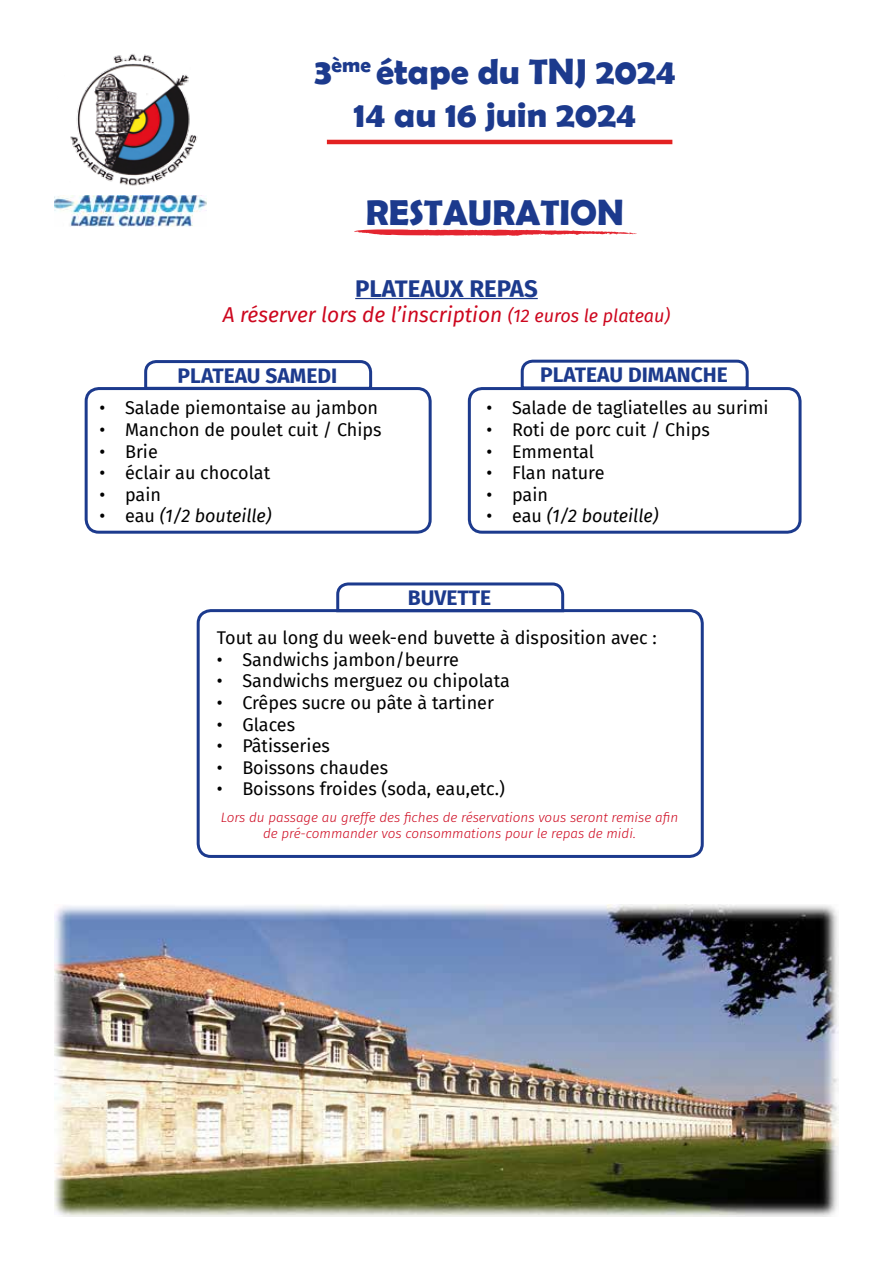
<style>
.page{position:relative;width:893px;height:1263px;background:#fff}
.page>*{position:absolute;margin:0;border:0;box-sizing:border-box;transform-origin:0 0}
.t1{font:700 36px/43.2px "Berlin Sans FB Demi";color:#1c3a8d;text-align:center}
.t2{font:700 24px "Fira Sans";color:#1c3a8d}
.t3{font:italic 21px "Fira Sans";color:#cd071e}
.t4{font:700 21px "Fira Sans";color:#1c3a8d}
.t5{font:18px "Fira Sans";color:#000}
.t6{font:italic 18px "Fira Sans";color:#000}
.t7{font:italic 300 13.5px/16.2px "Fira Sans";color:#cd071e;text-align:center}
.s1{font-size:18px}
.s2{font-style:normal}
</style>
<div class="page">
<img style="left:70px;top:54px;width:128px;height:132px">
<img style="left:54px;top:195px;width:152px;height:32px">
<hr style="left:327px;top:140px;width:345px;height:4px;background:#e32121">
<hr style="left:355px;top:298px;width:183px;height:1px;background:#1c3a8d">
<div style="left:85px;top:387px;width:347px;height:147px;border:3px solid #1c3a8d;border-radius:13px"></div>
<div style="left:468px;top:387px;width:333px;height:147px;border:3px solid #1c3a8d;border-radius:13px"></div>
<svg style="left:143px;top:360px;width:231px;height:31px"></svg>
<svg style="left:519px;top:359px;width:231px;height:32px"></svg>
<div style="left:197px;top:609px;width:507px;height:249px;border:3px solid #1c3a8d;border-radius:13px"></div>
<svg style="left:335px;top:582px;width:231px;height:31px"></svg>
<img style="left:54px;top:904px;width:785px;height:313px">
<svg style="left:354px;top:229px;width:283px;height:7px"></svg>
<h1 class="t1" style="left:314px;top:49px;width:363px">3<sup>ème</sup> étape du TNJ 2024<br>14 au 16 juin 2024</h1>
<h1 class="t1" style="left:366px;top:190px;width:260px">RESTAURATION</h1>
<h2 class="t2" style="left:355px;top:268px;width:184px">PLATEAUX REPAS</h2>
<p class="t3" style="left:223px;top:299px;width:449px">A réserver lors de l’inscription <span class="s1">(12 euros le plateau)</span></p>
<p class="t4" style="left:178px;top:358px;width:161px">PLATEAU SAMEDI</p>
<p class="t4" style="left:540px;top:357px;width:189px">PLATEAU DIMANCHE</p>
<p class="t5" style="left:100px;top:395px;width:280px">• Salade piemontaise au jambon</p>
<p class="t5" style="left:100px;top:416px;width:284px">• Manchon de poulet cuit / Chips</p>
<p class="t5" style="left:100px;top:438px;width:60px">• Brie</p>
<p class="t5" style="left:100px;top:459px;width:172px">• éclair au chocolat</p>
<p class="t5" style="left:100px;top:481px;width:63px">• pain</p>
<p class="t6" style="left:100px;top:503px;width:174px"><span class="s2">• eau</span> (1/2 bouteille)</p>
<p class="t5" style="left:486px;top:395px;width:284px">• Salade de tagliatelles au surimi</p>
<p class="t5" style="left:486px;top:416px;width:225px">• Roti de porc cuit / Chips</p>
<p class="t5" style="left:486px;top:438px;width:109px">• Emmental</p>
<p class="t5" style="left:486px;top:459px;width:119px">• Flan nature</p>
<p class="t5" style="left:486px;top:481px;width:63px">• pain</p>
<p class="t6" style="left:486px;top:503px;width:174px"><span class="s2">• eau</span> (1/2 bouteille)</p>
<p class="t4" style="left:408px;top:580px;width:85px">BUVETTE</p>
<p class="t5" style="left:217px;top:624px;width:442px">Tout au long du week-end buvette à disposition avec :</p>
<p class="t5" style="left:217px;top:646px;width:244px">• Sandwichs jambon/beurre</p>
<p class="t5" style="left:217px;top:667px;width:294px">• Sandwichs merguez ou chipolata</p>
<p class="t5" style="left:217px;top:689px;width:279px">• Crêpes sucre ou pâte à tartiner</p>
<p class="t5" style="left:217px;top:711px;width:80px">• Glaces</p>
<p class="t5" style="left:217px;top:732px;width:115px">• Pâtisseries</p>
<p class="t5" style="left:217px;top:754px;width:173px">• Boissons chaudes</p>
<p class="t5" style="left:217px;top:775px;width:290px">• Boissons froides (soda, eau,etc.)</p>
<p class="t7" style="left:221px;top:809px;width:459px">Lors du passage au greffe des fiches de réservations vous seront remise afin de pré-commander vos consommations pour le repas de midi.</p>
</div>
